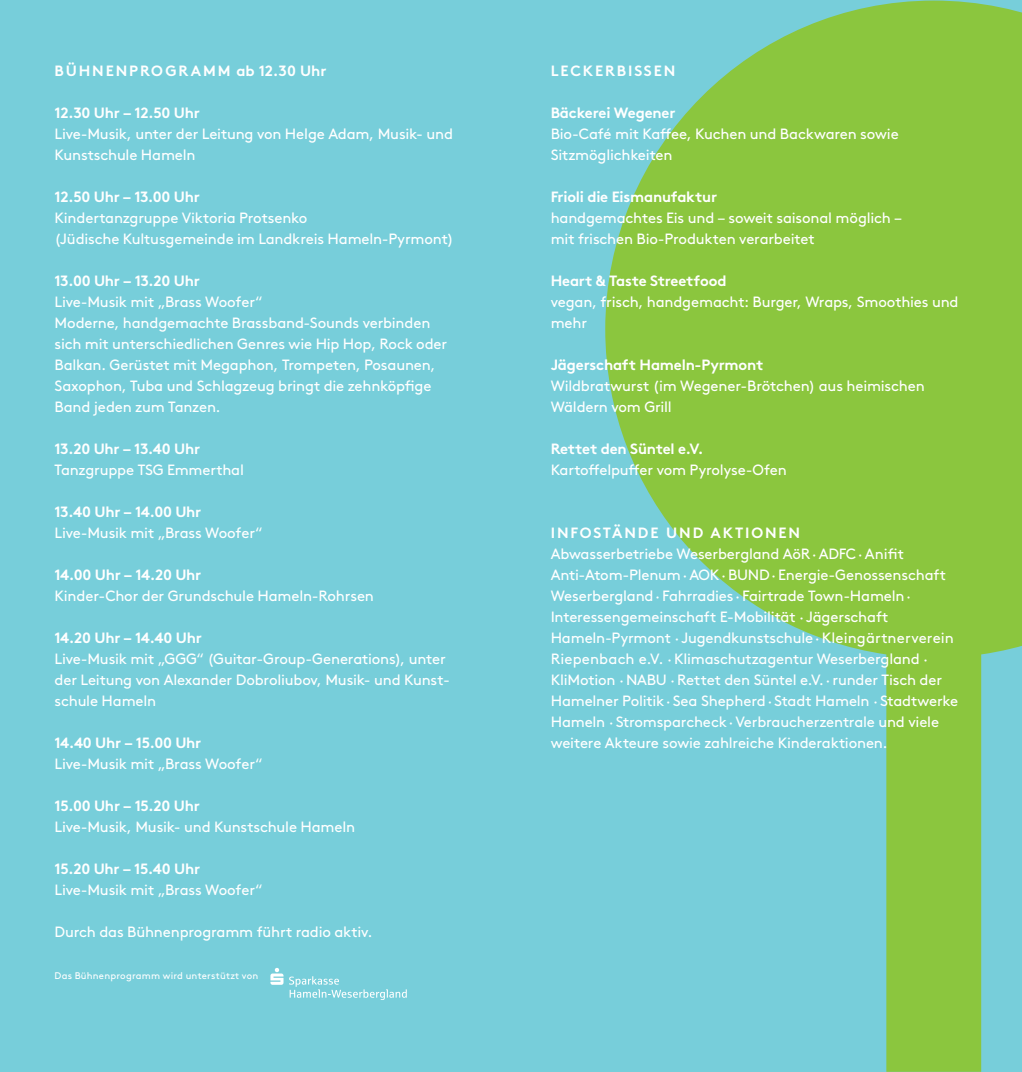
<style>
.page{position:relative;width:1022px;height:1072px;background:#fff}
.page>*{position:absolute;margin:0;border:0;box-sizing:border-box;transform-origin:0 0}
.t1{font:14.88px/21px "Brown";letter-spacing:-.01em;color:#fff}
.t2{font:700 14.88px "Brown";letter-spacing:-.015em;color:#fff}
.t3{font:700 14.88px "Brown";letter-spacing:.125em;color:#fff}
.t4{font:9.62px "Brown";letter-spacing:.02em;color:#fff}
</style>
<div class="page">
<div style="left:0;top:0;width:1022px;height:1071px;background:#77ceda"></div>
<svg style="left:605px;top:1px;width:417px;height:1070px;fill:#8bc63e"></svg>
<svg style="left:289px;top:976px;width:118px;height:24px"></svg>
<svg style="left:270px;top:968px;width:13px;height:16px"></svg>
<p class="t3" style="left:55px;top:58px;width:273px">BÜHNENPROGRAMM ab 12.30 Uhr</p>
<p class="t2" style="left:55px;top:100px;width:147px">12.30 Uhr – 12.50 Uhr</p>
<p class="t1" style="left:55px;top:122px;width:400px">Live-Musik, unter der Leitung von Helge Adam, Musik- und<br>Kunstschule Hameln</p>
<p class="t2" style="left:55px;top:184px;width:147px">12.50 Uhr – 13.00 Uhr</p>
<p class="t1" style="left:55px;top:206px;width:401px">Kindertanzgruppe Viktoria Protsenko<br>(Jüdische Kultusgemeinde im Landkreis Hameln-Pyrmont)</p>
<p class="t2" style="left:55px;top:268px;width:147px">13.00 Uhr – 13.20 Uhr</p>
<p class="t1" style="left:55px;top:290px;width:394px">Live-Musik mit „Brass Woofer“<br>Moderne, handgemachte Brassband-Sounds verbinden sich mit unterschiedlichen Genres wie Hip Hop, Rock oder Balkan. Gerüstet mit Megaphon, Trompeten, Posaunen, Saxophon, Tuba und Schlagzeug bringt die zehnköpfige Band jeden zum Tanzen.</p>
<p class="t2" style="left:55px;top:436px;width:147px">13.20 Uhr – 13.40 Uhr</p>
<p class="t1" style="left:55px;top:458px;width:191px">Tanzgruppe TSG Emmerthal</p>
<p class="t2" style="left:55px;top:499px;width:148px">13.40 Uhr – 14.00 Uhr</p>
<p class="t1" style="left:55px;top:521px;width:209px">Live-Musik mit „Brass Woofer“</p>
<p class="t2" style="left:55px;top:562px;width:148px">14.00 Uhr – 14.20 Uhr</p>
<p class="t1" style="left:55px;top:584px;width:321px">Kinder-Chor der Grundschule Hameln-Rohrsen</p>
<p class="t2" style="left:55px;top:625px;width:149px">14.20 Uhr – 14.40 Uhr</p>
<p class="t1" style="left:55px;top:647px;width:397px">Live-Musik mit „GGG“ (Guitar-Group-Generations), unter der Leitung von Alexander Dobroliubov, Musik- und Kunst&shy;schule Hameln</p>
<p class="t2" style="left:55px;top:730px;width:148px">14.40 Uhr – 15.00 Uhr</p>
<p class="t1" style="left:55px;top:752px;width:209px">Live-Musik mit „Brass Woofer“</p>
<p class="t2" style="left:55px;top:793px;width:147px">15.00 Uhr – 15.20 Uhr</p>
<p class="t1" style="left:55px;top:815px;width:302px">Live-Musik, Musik- und Kunstschule Hameln</p>
<p class="t2" style="left:55px;top:856px;width:147px">15.20 Uhr – 15.40 Uhr</p>
<p class="t1" style="left:55px;top:878px;width:209px">Live-Musik mit „Brass Woofer“</p>
<p class="t1" style="left:55px;top:920px;width:319px">Durch das Bühnenprogramm führt radio aktiv.</p>
<p class="t4" style="left:55px;top:968px;width:205px">Das Bühnenprogramm wird unterstützt von</p>
<p class="t3" style="left:551px;top:58px;width:126px">LECKERBISSEN</p>
<p class="t2" style="left:551px;top:100px;width:126px">Bäckerei Wegener</p>
<p class="t1" style="left:551px;top:122px;width:350px">Bio-Café mit Kaffee, Kuchen und Backwaren sowie<br>Sitzmöglichkeiten</p>
<p class="t2" style="left:551px;top:184px;width:168px">Frioli die Eismanufaktur</p>
<p class="t1" style="left:551px;top:206px;width:352px">handgemachtes Eis und – soweit saisonal möglich – mit frischen Bio-Produkten verarbeitet</p>
<p class="t2" style="left:551px;top:268px;width:177px">Heart &amp; Taste Streetfood</p>
<p class="t1" style="left:551px;top:290px;width:409px">vegan, frisch, handgemacht: Burger, Wraps, Smoothies und mehr</p>
<p class="t2" style="left:551px;top:352px;width:214px">Jägerschaft Hameln-Pyrmont</p>
<p class="t1" style="left:551px;top:374px;width:376px">Wildbratwurst (im Wegener-Brötchen) aus heimischen<br>Wäldern vom Grill</p>
<p class="t2" style="left:551px;top:436px;width:154px">Rettet den Süntel e.V.</p>
<p class="t1" style="left:551px;top:458px;width:238px">Kartoffelpuffer vom Pyrolyse-Ofen</p>
<p class="t3" style="left:551px;top:520px;width:251px">INFOSTÄNDE UND AKTIONEN</p>
<p class="t1" style="left:551px;top:542px;width:409px">Abwasserbetriebe Weserbergland AöR·ADFC·Anifit Anti-Atom-Plenum·AOK·BUND·Energie-Genossenschaft Weserbergland·Fahrradies·Fairtrade Town-Hameln· Interessengemeinschaft E-Mobilität · Jägerschaft Hameln-Pyrmont · Jugendkunstschule·Kleingärtnerverein Riepenbach e.V. ·Klimaschutzagentur Weserbergland · KliMotion ·NABU ·Rettet den Süntel e.V.·runder Tisch der Hamelner Politik·Sea Shepherd·Stadt Hameln ·Stadtwerke Hameln ·Stromsparcheck·Verbraucherzentrale und viele weitere Akteure sowie zahlreiche Kinderaktionen.</p>
</div>
